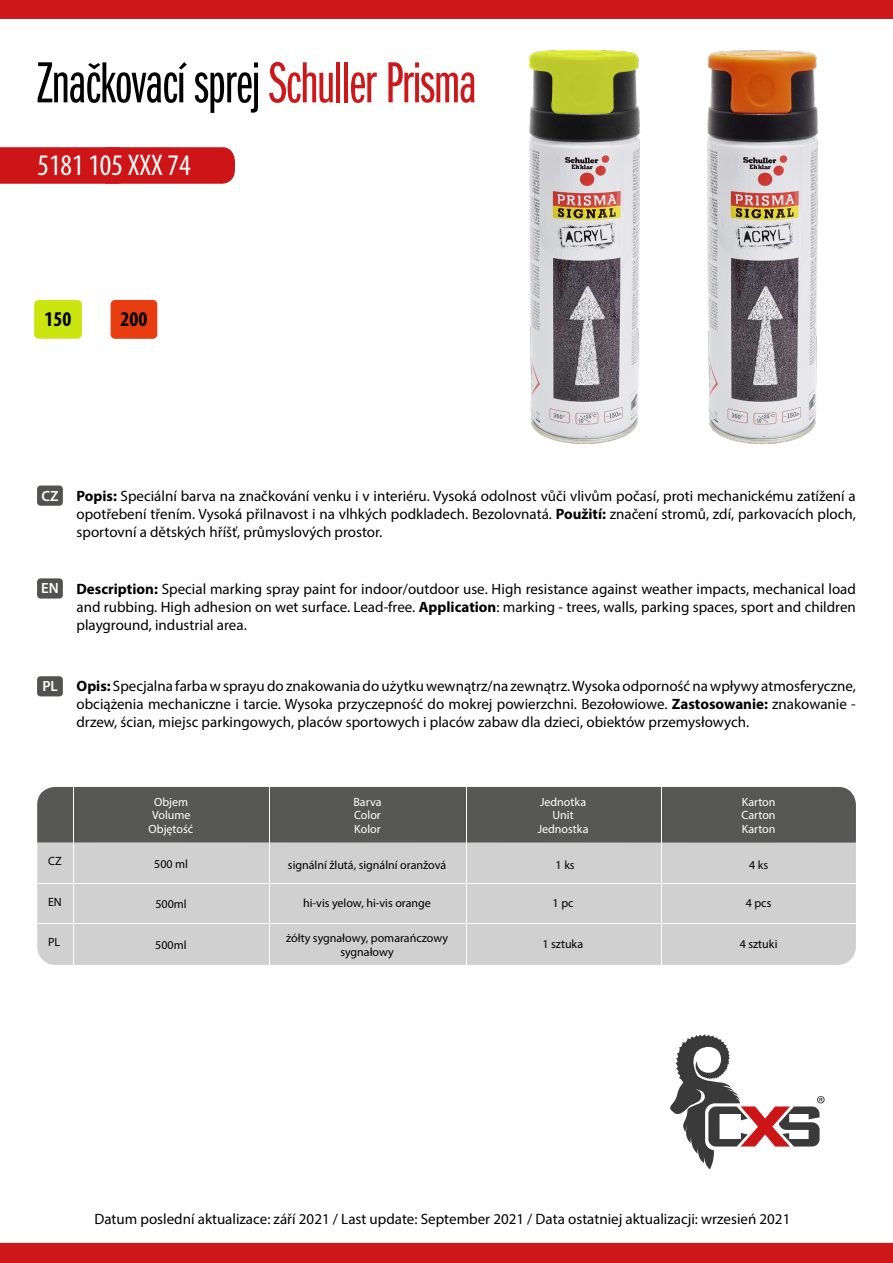
<style>
.page{position:relative;width:893px;height:1263px;background:#fff}
.page>*{position:absolute;margin:0;border:0;box-sizing:border-box;transform-origin:0 0}
.t1{font:60px "Franklin Got Itc DOT Boo Ext Com";letter-spacing:-.01em;color:#000}
.t2{font:condensed 30px "Myriad Pro";color:#fff}
.t3{font:700 condensed 21px "Myriad Pro";color:#000}
.t4{font:15px/18px "Myriad Pro";color:#000;text-align:justify}
.t5{font:600 14.85px "Myriad Pro";color:#fff}
.t6{font:12px/14.4px "Myriad Pro";color:#000;text-align:center}
.t7{font:12px "Myriad Pro";color:#fff}
.s1{color:#cd1719}
.s2{font-weight:700}
</style>
<div class="page">
<div style="left:0;top:147px;width:235px;height:37px;background:#cd1517"></div>
<svg style="left:670px;top:1034px;width:155px;height:135px"></svg>
<div style="left:37px;top:485px;width:26px;height:21px;background:#525251;border-radius:3px"></div>
<div style="left:37px;top:578px;width:26px;height:21px;background:#525251;border-radius:3px"></div>
<div style="left:37px;top:676px;width:26px;height:20px;background:#525251;border-radius:3px"></div>
<div style="left:0;top:0;width:893px;height:19px;background:#cd1719"></div>
<div style="left:0;top:1243px;width:893px;height:20px;background:#cd1719"></div>
<div style="left:37px;top:787px;width:819px;height:178px;background:#d0d0d0;border-radius:18px"></div>
<div style="left:37px;top:787px;width:819px;height:55px;background:#575756"></div>
<hr style="left:37px;top:923px;width:819px;height:1px;background:#fff">
<hr style="left:37px;top:883px;width:819px;height:1px;background:#fff">
<hr style="left:73px;top:787px;width:1px;height:178px;background:#fff">
<hr style="left:661px;top:787px;width:1px;height:178px;background:#fff">
<hr style="left:466px;top:787px;width:1px;height:178px;background:#fff">
<hr style="left:269px;top:787px;width:1px;height:178px;background:#fff">
<img style="left:528px;top:50px;width:113px;height:394px">
<img style="left:707px;top:50px;width:112px;height:395px">
<div style="left:33px;top:299px;width:50px;height:40px;background:#cbe511;border-radius:5px"></div>
<div style="left:33px;top:298px;width:51px;height:42px;border:2px solid #fff;border-radius:5px"></div>
<div style="left:111px;top:300px;width:46px;height:39px;background:#e73d11;border-radius:4px"></div>
<h1 class="t1" style="left:37px;top:51px;width:441px">Značkovací sprej <span class="s1">Schuller Prisma</span></h1>
<h2 class="t2" style="left:38px;top:147px;width:155px">5181 105 XXX 74</h2>
<h3 class="t3" style="left:45px;top:306px;width:28px">150</h3>
<h3 class="t3" style="left:121px;top:306px;width:28px">200</h3>
<p class="t5" style="left:42px;top:486px;width:19px">CZ</p>
<p class="t5" style="left:41px;top:579px;width:19px">EN</p>
<p class="t4" style="left:77px;top:486px;width:781px"><span class="s2">Popis:</span> Speciální barva na značkování venku i v interiéru. Vysoká odolnost vůči vlivům počasí, proti mechanickému zatížení a opotřebení třením. Vysoká přilnavost i na vlhkých podkladech. Bezolovnatá. <span class="s2">Použití:</span> značení stromů, zdí, parkovacích ploch, sportovní a dětských hříšť, průmyslových prostor.</p>
<p class="t4" style="left:77px;top:579px;width:781px"><span class="s2">Description:</span> Special marking spray paint for indoor/outdoor use. High resistance against weather impacts, mechanical load and rubbing. High adhesion on wet surface. Lead-free. <span class="s2">Application</span>: marking - trees, walls, parking spaces, sport and children playground, industrial area.</p>
<p class="t5" style="left:42px;top:677px;width:17px">PL</p>
<p class="t4" style="left:77px;top:677px;width:781px"><span class="s2">Opis:</span> Specjalna farba w sprayu do znakowania do użytku wewnątrz/na zewnątrz. Wysoka odporność na wpływy atmosferyczne, obciążenia mechaniczne i tarcie. Wysoka przyczepność do mokrej powierzchni. Bezołowiowe. <span class="s2">Zastosowanie:</span> znakowanie - drzew, ścian, miejsc parkingowych, placów sportowych i placów zabaw dla dzieci, obiektów przemysłowych.</p>
<p class="t7" style="left:154px;top:794px;width:36px">Objem</p>
<p class="t7" style="left:149px;top:821px;width:46px">Objętość</p>
<p class="t7" style="left:152px;top:808px;width:40px">Volume</p>
<p class="t7" style="left:353px;top:794px;width:30px">Barva</p>
<p class="t7" style="left:354px;top:821px;width:28px">Kolor</p>
<p class="t7" style="left:354px;top:808px;width:28px">Color</p>
<p class="t7" style="left:540px;top:794px;width:48px">Jednotka</p>
<p class="t7" style="left:538px;top:821px;width:52px">Jednostka</p>
<p class="t7" style="left:552px;top:808px;width:23px">Unit</p>
<p class="t7" style="left:742px;top:794px;width:35px">Karton</p>
<p class="t7" style="left:742px;top:821px;width:35px">Karton</p>
<p class="t7" style="left:742px;top:808px;width:36px">Carton</p>
<p class="t6" style="left:48px;top:854px;width:15px">CZ</p>
<p class="t6" style="left:154px;top:856px;width:35px">500 ml</p>
<p class="t6" style="left:749px;top:858px;width:21px">4 ks</p>
<p class="t6" style="left:556px;top:858px;width:21px">1 ks</p>
<p class="t6" style="left:288px;top:858px;width:160px">signální žlutá, signální oranžová</p>
<p class="t6" style="left:48px;top:894px;width:15px">EN</p>
<p class="t6" style="left:155px;top:896px;width:33px">500ml</p>
<p class="t6" style="left:303px;top:896px;width:129px">hi-vis yelow, hi-vis orange</p>
<p class="t6" style="left:553px;top:896px;width:22px">1 pc</p>
<p class="t6" style="left:746px;top:896px;width:27px">4 pcs</p>
<p class="t6" style="left:48px;top:935px;width:14px">PL</p>
<p class="t6" style="left:155px;top:937px;width:33px">500ml</p>
<p class="t6" style="left:286px;top:930px;width:163px">żółty sygnałowy, pomarańczowy sygnałowy</p>
<p class="t6" style="left:542px;top:937px;width:42px">1 sztuka</p>
<p class="t6" style="left:740px;top:937px;width:39px">4 sztuki</p>
<p class="t4" style="left:94px;top:1209px;width:697px">Datum poslední aktualizace: září 2021 / Last update: September 2021 / Data ostatniej aktualizacji: wrzesień 2021</p>
</div>
